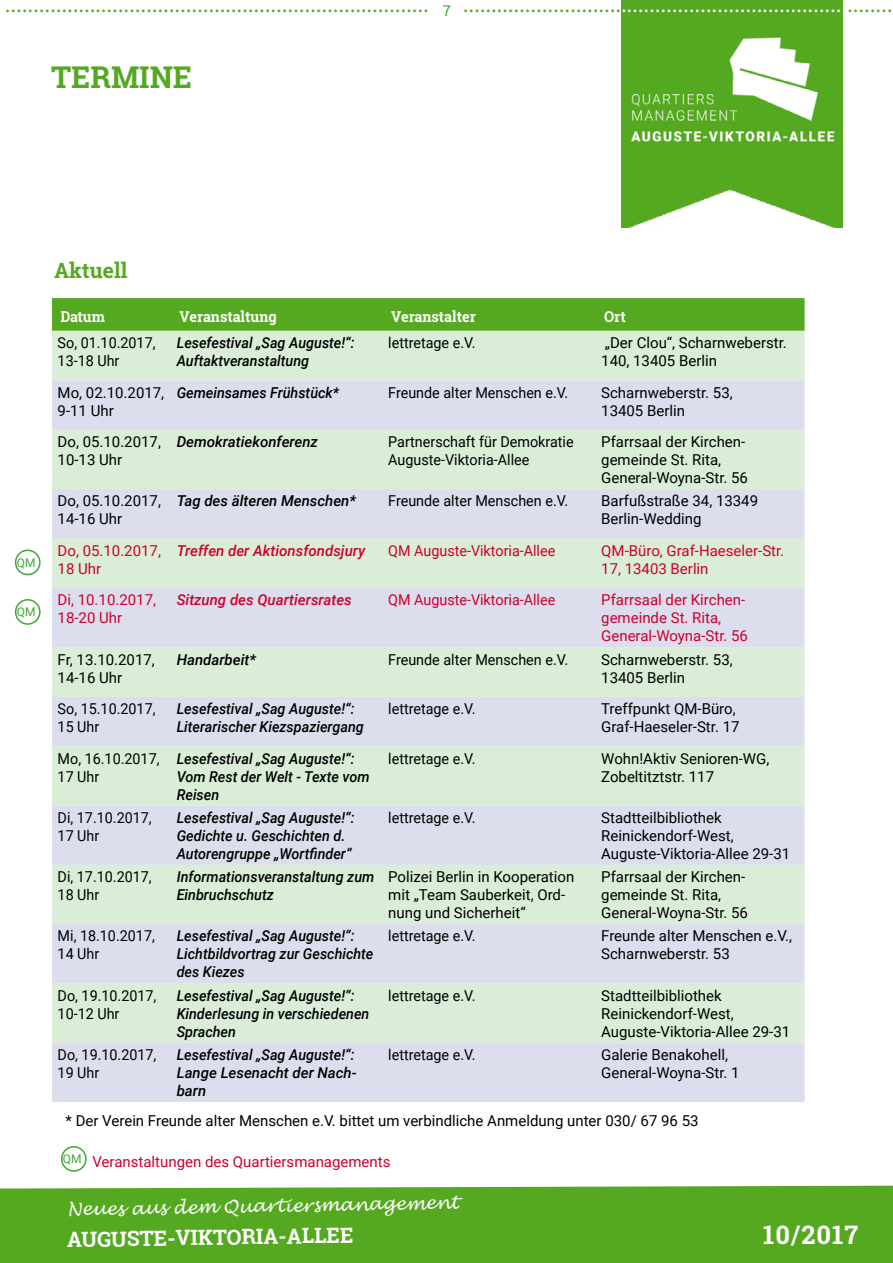
<style>
.page{position:relative;width:893px;height:1263px;background:#fff}
.page>*{position:absolute;margin:0;border:0;box-sizing:border-box;transform-origin:0 0}
.t1{font:700 30px "Roboto Slab";color:#55a920}
.t2{font:700 25.5px "Roboto Slab";letter-spacing:.04em;color:#fff}
.t3{font:700 21px "Roboto Slab";color:#fff}
.t4{font:700 21px "Roboto Slab";color:#55a920}
.t5{font:700 18px "Minion Pro";color:#55a920}
.t6{font:italic 18px "Lucida Handwriting";color:#fff}
.t7{font:15px/18px "Roboto";color:#000}
.t8{font:italic 500 15px/18px "Roboto";color:#000;scale:.96 1}
.t9{font:15px/18px "Roboto";color:#000;scale:.96 1}
.t10{font:15px/18px "Roboto";color:#cb002d}
.t11{font:italic 500 15px "Roboto";color:#000}
.t12{font:italic 500 15px "Roboto";color:#cb002d}
.t13{font:15px "Roboto";color:#cb002d;scale:.96 1}
.t14{font:700 15px "Roboto Slab";color:#fff;scale:.96 1}
.t15{font:15px "Roboto Slab";color:#40a636}
.t16{font:12px "Roboto";color:#40a636}
.s1{color:#fff}
</style>
<div class="page">
<div style="left:0;top:1185px;width:893px;height:78px;background:#55a920"></div>
<div style="left:52px;top:298px;width:753px;height:33px;background:#55a920"></div>
<div style="left:52px;top:331px;width:753px;height:49px;background:#d9edd7"></div>
<svg style="left:52px;top:380px;width:753px;height:722px;background:#dae5e2"></svg>
<div style="left:61px;top:1146px;width:26px;height:26px;border:2px solid #40a636;border-radius:50%"></div>
<div style="left:15px;top:549px;width:26px;height:26px;border:2px solid #40a636;border-radius:50%"></div>
<div style="left:15px;top:599px;width:26px;height:26px;border:2px solid #40a636;border-radius:50%"></div>
<img style="left:621px;top:0;width:222px;height:227px">
<p class="t15" style="left:443px;top:0;width:9px">7</p>
<p class="t5" style="left:6px;top:-7px;width:888px">.............................................................................................................<span class="s1">........................................</span>........</p>
<h1 class="t1" style="left:51px;top:56px;width:142px">TERMINE</h1>
<p class="t16" style="left:17px;top:554px;width:20px">QM</p>
<p class="t16" style="left:17px;top:604px;width:20px">QM</p>
<h3 class="t4" style="left:54px;top:255px;width:75px">Aktuell</h3>
<p class="t14" style="left:60px;top:307px;width:48px">Datum</p>
<p class="t14" style="left:179px;top:307px;width:103px">Veranstaltung</p>
<p class="t14" style="left:391px;top:307px;width:90px">Veranstalter</p>
<p class="t14" style="left:604px;top:307px;width:24px">Ort</p>
<p class="t9" style="left:58px;top:333px;width:103px">So, 01.10.2017,<br>13-18 Uhr</p>
<p class="t8" style="left:177px;top:333px;width:187px">Lesefestival „Sag Auguste!“:<br>Auftaktveranstaltung</p>
<p class="t9" style="left:388px;top:333px;width:92px">lettretage e.V.</p>
<p class="t7" style="left:601px;top:333px;width:187px">„Der Clou“, Scharnweberstr.<br>140, 13405 Berlin</p>
<p class="t7" style="left:58px;top:383px;width:108px">Mo, 02.10.2017,<br>9-11 Uhr</p>
<p class="t8" style="left:177px;top:383px;width:171px">Gemeinsames Frühstück*</p>
<p class="t9" style="left:388px;top:383px;width:189px">Freunde alter Menschen e.V.</p>
<p class="t7" style="left:601px;top:383px;width:133px">Scharnweberstr. 53,<br>13405 Berlin</p>
<p class="t7" style="left:58px;top:432px;width:105px">Do, 05.10.2017,<br>10-13 Uhr</p>
<p class="t11" style="left:177px;top:431px;width:143px">Demokratiekonferenz</p>
<p class="t9" style="left:388px;top:432px;width:195px">Partnerschaft für Demokratie<br>Auguste-Viktoria-Allee</p>
<p class="t7" style="left:601px;top:432px;width:148px">Pfarrsaal der Kirchen&shy;gemeinde St. Rita,<br>General-Woyna-Str. 56</p>
<p class="t7" style="left:58px;top:491px;width:105px">Do, 05.10.2017,<br>14-16 Uhr</p>
<p class="t11" style="left:177px;top:490px;width:181px">Tag des älteren Menschen*</p>
<p class="t9" style="left:388px;top:491px;width:189px">Freunde alter Menschen e.V.</p>
<p class="t7" style="left:601px;top:491px;width:158px">Barfußstraße 34, 13349<br>Berlin-Wedding</p>
<p class="t10" style="left:58px;top:541px;width:105px">Do, 05.10.2017,<br>18 Uhr</p>
<p class="t12" style="left:177px;top:540px;width:190px">Treffen der Aktionsfondsjury</p>
<p class="t13" style="left:388px;top:540px;width:175px">QM Auguste-Viktoria-Allee</p>
<p class="t10" style="left:601px;top:541px;width:185px">QM-Büro, Graf-Haeseler-Str.<br>17, 13403 Berlin</p>
<p class="t10" style="left:58px;top:590px;width:100px">Di, 10.10.2017,<br>18-20 Uhr</p>
<p class="t12" style="left:177px;top:589px;width:177px">Sitzung des Quartiersrates</p>
<p class="t13" style="left:388px;top:589px;width:175px">QM Auguste-Viktoria-Allee</p>
<p class="t10" style="left:601px;top:590px;width:148px">Pfarrsaal der Kirchen&shy;gemeinde St. Rita,<br>General-Woyna-Str. 56</p>
<p class="t7" style="left:58px;top:650px;width:99px">Fr, 13.10.2017,<br>14-16 Uhr</p>
<p class="t11" style="left:177px;top:649px;width:81px">Handarbeit*</p>
<p class="t9" style="left:388px;top:650px;width:189px">Freunde alter Menschen e.V.</p>
<p class="t7" style="left:601px;top:650px;width:133px">Scharnweberstr. 53,<br>13405 Berlin</p>
<p class="t9" style="left:58px;top:699px;width:103px">So, 15.10.2017,<br>15 Uhr</p>
<p class="t8" style="left:177px;top:699px;width:196px">Lesefestival „Sag Auguste!“:<br>Literarischer Kiezspaziergang</p>
<p class="t9" style="left:388px;top:699px;width:92px">lettretage e.V.</p>
<p class="t7" style="left:601px;top:699px;width:140px">Treffpunkt QM-Büro,<br>Graf-Haeseler-Str. 17</p>
<p class="t9" style="left:58px;top:749px;width:108px">Mo, 16.10.2017,<br>17 Uhr</p>
<p class="t8" style="left:177px;top:749px;width:202px">Lesefestival „Sag Auguste!“:<br>Vom Rest der Welt - Texte vom<br>Reisen</p>
<p class="t9" style="left:388px;top:749px;width:92px">lettretage e.V.</p>
<p class="t7" style="left:601px;top:749px;width:170px">Wohn!Aktiv Senioren-WG,<br>Zobeltitztstr. 117</p>
<p class="t9" style="left:58px;top:808px;width:100px">Di, 17.10.2017,<br>17 Uhr</p>
<p class="t8" style="left:177px;top:808px;width:187px">Lesefestival „Sag Auguste!“:<br>Gedichte u. Geschichten d.<br>Autorengruppe „Wortfinder“</p>
<p class="t9" style="left:388px;top:808px;width:92px">lettretage e.V.</p>
<p class="t7" style="left:601px;top:808px;width:191px">Stadtteilbibliothek<br>Reinickendorf-West,<br>Auguste-Viktoria-Allee 29-31</p>
<p class="t9" style="left:58px;top:867px;width:100px">Di, 17.10.2017,<br>18 Uhr</p>
<p class="t8" style="left:177px;top:867px;width:207px">Informationsveranstaltung zum<br>Einbruchschutz</p>
<p class="t7" style="left:388px;top:867px;width:188px">Polizei Berlin in Kooperation mit „Team Sauberkeit, Ord&shy;nung und Sicherheit“</p>
<p class="t7" style="left:601px;top:867px;width:148px">Pfarrsaal der Kirchen&shy;gemeinde St. Rita,<br>General-Woyna-Str. 56</p>
<p class="t9" style="left:58px;top:926px;width:103px">Mi, 18.10.2017,<br>14 Uhr</p>
<p class="t8" style="left:177px;top:926px;width:206px">Lesefestival „Sag Auguste!“:<br>Lichtbildvortrag zur Geschichte des Kiezes</p>
<p class="t9" style="left:388px;top:926px;width:92px">lettretage e.V.</p>
<p class="t7" style="left:601px;top:926px;width:192px">Freunde alter Menschen e.V.,<br>Scharnweberstr. 53</p>
<p class="t9" style="left:58px;top:986px;width:104px">Do, 19.10.2017,<br>10-12 Uhr</p>
<p class="t8" style="left:177px;top:986px;width:202px">Lesefestival „Sag Auguste!“:<br>Kinderlesung in verschiedenen<br>Sprachen</p>
<p class="t9" style="left:388px;top:986px;width:92px">lettretage e.V.</p>
<p class="t7" style="left:601px;top:986px;width:191px">Stadtteilbibliothek<br>Reinickendorf-West,<br>Auguste-Viktoria-Allee 29-31</p>
<p class="t9" style="left:58px;top:1045px;width:104px">Do, 19.10.2017,<br>19 Uhr</p>
<p class="t8" style="left:177px;top:1045px;width:189px">Lesefestival „Sag Auguste!“:<br>Lange Lesenacht der Nach&shy;barn</p>
<p class="t9" style="left:388px;top:1045px;width:92px">lettretage e.V.</p>
<p class="t7" style="left:601px;top:1045px;width:140px">Galerie Benakohell,<br>General-Woyna-Str. 1</p>
<p class="t7" style="left:66px;top:1111px;width:635px">* Der Verein Freunde alter Menschen e.V. bittet um verbindliche Anmeldung unter 030/ 67 96 53</p>
<p class="t10" style="left:63px;top:1152px;width:329px"><sup>QM</sup> Veranstaltungen des Quartiersmanagements</p>
<p class="t6" style="left:67px;top:1198px;width:393px;rotate:-1deg">Neues aus dem Quartiersmanagement</p>
<h3 class="t3" style="left:67px;top:1225px;width:288px;rotate:-1deg">AUGUSTE-VIKTORIA-ALLEE</h3>
<h2 class="t2" style="left:763px;top:1218px;width:96px">10/2017</h2>
</div>
